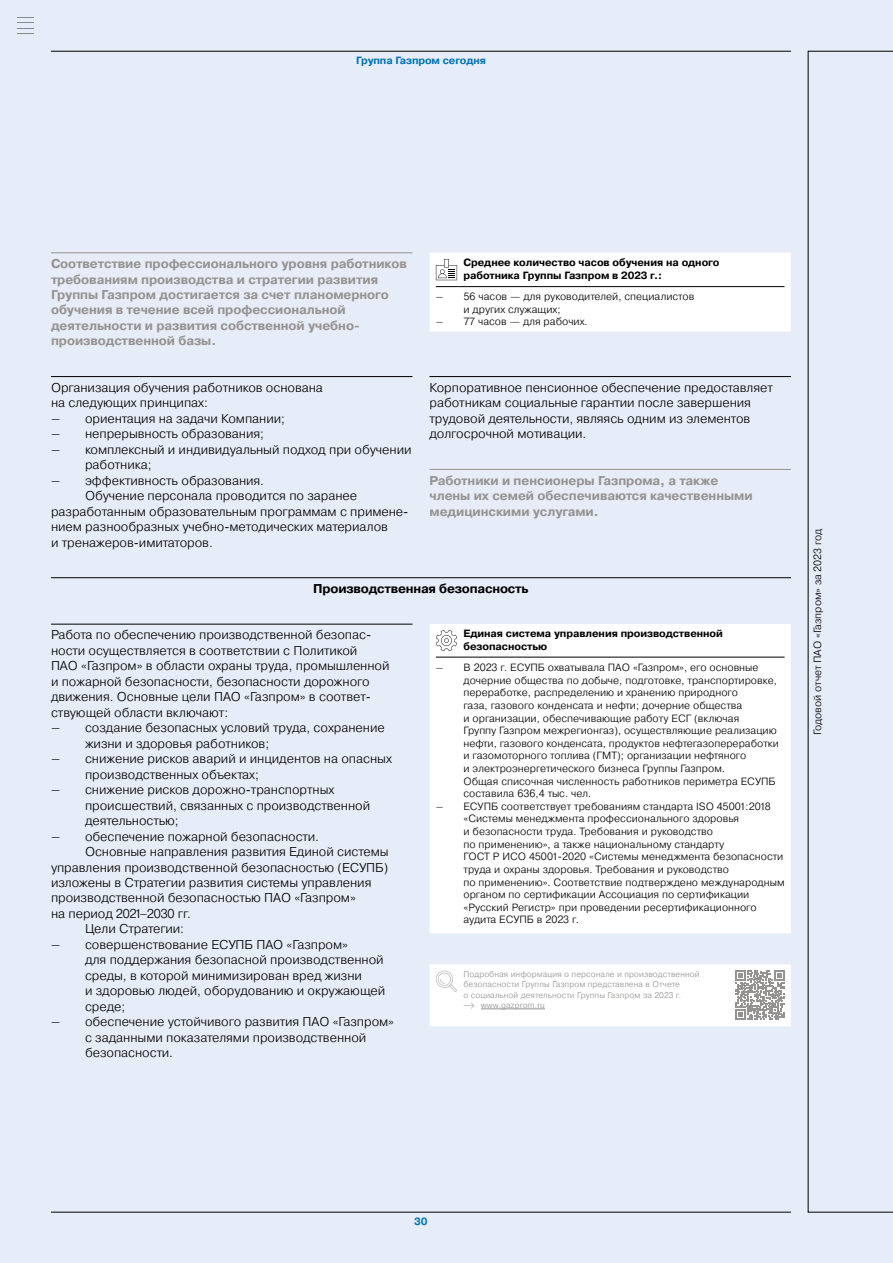
<style>
.page{position:relative;width:893px;height:1263px;background:#e7edf8}
.page>*{position:absolute;margin:0;border:0;box-sizing:border-box;transform-origin:0 0}
.t1{font:300 12.75px/15.5px "Pragmatica";letter-spacing:-.005em;color:#000}
.t2{font:300 12.75px/15.5px "Pragmatica";letter-spacing:-.005em;color:#000;scale:1.2 1}
.t3{font:700 12.75px/15.5px "Pragmatica";letter-spacing:-.005em;color:#959391}
.t4{font:700 12.75px "Pragmatica";letter-spacing:-.015em;color:#000}
.t5{font:300 10.5px/12.6px "Pragmatica";color:#000;scale:1.2 1}
.t6{font:700 10.5px/12.6px "Pragmatica";letter-spacing:-.005em;color:#000}
.t7{font:300 10.5px "Pragmatica";color:#000}
.t8{font:700 10.5px "Pragmatica";letter-spacing:-.01em;color:#0073b5}
.t9{font:300 8.25px "Pragmatica";letter-spacing:.01em;color:#959391}
</style>
<div class="page">
<hr style="left:51px;top:1212px;width:740px;height:1px;background:#000">
<hr style="left:51px;top:253px;width:361px;height:1px;background:#959391">
<hr style="left:51px;top:376px;width:361px;height:1px;background:#000">
<hr style="left:429px;top:376px;width:362px;height:1px;background:#000">
<hr style="left:429px;top:469px;width:362px;height:1px;background:#959391">
<div style="left:429px;top:253px;width:362px;height:78px;background:#fff"></div>
<hr style="left:51px;top:577px;width:740px;height:1px;background:#000">
<hr style="left:51px;top:624px;width:361px;height:1px;background:#000">
<div style="left:429px;top:624px;width:362px;height:309px;background:#fff"></div>
<svg style="left:436px;top:657px;width:21px;height:1px"></svg>
<hr style="left:457px;top:657px;width:327px;height:1px;background:#000">
<svg style="left:436px;top:630px;width:21px;height:21px"></svg>
<svg style="left:429px;top:964px;width:362px;height:62px;background:#f6f6f6"></svg>
<hr style="left:51px;top:51px;width:740px;height:1px;background:#000">
<svg style="left:17px;top:17px;width:17px;height:17px"></svg>
<p class="t8" style="left:356px;top:54px;width:131px">Группа Газпром сегодня</p>
<p class="t3" style="left:51px;top:256px;width:357px">Соответствие профессионального уровня работников требованиям производства и стратегии развития Группы Газпром достигается за счет планомерного обучения в течение всей профессиональной деятельности и развития собственной учебно&shy;производственной базы.</p>
<p class="t1" style="left:51px;top:379px;width:273px">Организация обучения работников основана на следующих принципах:</p>
<p class="t2" style="left:51px;top:410px;width:197px">– ориентация на задачи Компании;</p>
<p class="t2" style="left:51px;top:426px;width:179px">– непрерывность образования;</p>
<p class="t2" style="left:85px;top:441px;width:274px;text-indent:-34px">– комплексный и индивидуальный подход при обучении работника;</p>
<p class="t2" style="left:51px;top:472px;width:179px">– эффективность образования.</p>
<p class="t1" style="left:85px;top:488px;width:274px">Обучение персонала проводится по заранее</p>
<p class="t1" style="left:51px;top:503px;width:357px">разработанным образовательным программам с примене-</p>
<p class="t1" style="left:51px;top:519px;width:338px">нием разнообразных учебно-методических материалов</p>
<p class="t1" style="left:51px;top:534px;width:163px">и тренажеров-имитаторов.</p>
<p class="t6" style="left:463px;top:257px;width:257px">Среднее количество часов обучения на одного работника Группы Газпром в 2023 г.:</p>
<p class="t5" style="left:463px;top:290px;width:194px;text-indent:-28px">– 56 часов — для руководителей, специалистов и других служащих;</p>
<p class="t5" style="left:436px;top:315px;width:128px">– 77 часов — для рабочих.</p>
<p class="t1" style="left:429px;top:379px;width:345px">Корпоративное пенсионное обеспечение предоставляет работникам социальные гарантии после завершения трудовой деятельности, являясь одним из элементов долгосрочной мотивации.</p>
<p class="t3" style="left:429px;top:473px;width:325px">Работники и пенсионеры Газпрома, а также члены их семей обеспечиваются качественными медицинскими услугами.</p>
<p class="t4" style="left:313px;top:580px;width:217px">Производственная безопасность</p>
<p class="t1" style="left:51px;top:627px;width:340px">Работа по обеспечению производственной безопас&shy;ности осуществляется в соответствии с Политикой<br>ПАО «Газпром» в области охраны труда, промышленной и пожарной безопасности, безопасности дорожного движения. Основные цели ПАО «Газпром» в соответ&shy;ствующей области включают:</p>
<p class="t2" style="left:85px;top:720px;width:251px;text-indent:-34px">– создание безопасных условий труда, сохранение жизни и здоровья работников;</p>
<p class="t2" style="left:85px;top:751px;width:257px;text-indent:-34px">– снижение рисков аварий и инцидентов на опасных производственных объектах;</p>
<p class="t2" style="left:85px;top:782px;width:239px;text-indent:-34px">– снижение рисков дорожно-транспортных происшествий, связанных с производственной деятельностью;</p>
<p class="t2" style="left:51px;top:828px;width:225px">– обеспечение пожарной безопасности.</p>
<p class="t1" style="left:85px;top:844px;width:305px">Основные направления развития Единой системы</p>
<p class="t1" style="left:51px;top:859px;width:339px">управления производственной безопасностью (ЕСУПБ)</p>
<p class="t1" style="left:51px;top:874px;width:322px">изложены в Стратегии развития системы управления</p>
<p class="t1" style="left:51px;top:890px;width:306px">производственной безопасностью ПАО «Газпром»</p>
<p class="t1" style="left:51px;top:905px;width:142px">на период 2021–2030 гг.</p>
<p class="t1" style="left:85px;top:921px;width:101px">Цели Стратегии:</p>
<p class="t2" style="left:85px;top:936px;width:252px;text-indent:-34px">– совершенствование ЕСУПБ ПАО «Газпром»<br>для поддержания безопасной производственной среды, в которой минимизирован вред жизни<br>и здоровью людей, оборудованию и окружающей среде;</p>
<p class="t2" style="left:85px;top:1014px;width:259px;text-indent:-34px">– обеспечение устойчивого развития ПАО «Газпром» с заданными показателями производственной безопасности.</p>
<p class="t6" style="left:463px;top:627px;width:261px">Единая система управления производственной безопасностью</p>
<p class="t5" style="left:463px;top:661px;width:264px;text-indent:-28px">– В 2023 г. ЕСУПБ охватывала ПАО «Газпром», его основные дочерние общества по добыче, подготовке, транспортировке, переработке, распределению и хранению природного<br>газа, газового конденсата и нефти; дочерние общества<br>и организации, обеспечивающие работу ЕСГ (включая<br>Группу Газпром межрегионгаз), осуществляющие реализацию нефти, газового конденсата, продуктов нефтегазопереработки и газомоторного топлива (ГМТ); организации нефтяного<br>и электроэнергетического бизнеса Группы Газпром.<br>Общая списочная численность работников периметра ЕСУПБ составила 636,4 тыс. чел.</p>
<p class="t5" style="left:463px;top:800px;width:269px;text-indent:-28px">– ЕСУПБ соответствует требованиям стандарта ISO 45001:2018 «Системы менеджмента профессионального здоровья<br>и безопасности труда. Требования и руководство<br>по применению», а также национальному стандарту<br>ГОСТ Р ИСО 45001-2020 «Системы менеджмента безопасности труда и охраны здоровья. Требования и руководство<br>по применению». Соответствие подтверждено международным органом по сертификации Ассоциация по сертификации «Русский Регистр» при проведении ресертификационного аудита ЕСУПБ в 2023 г.</p>
<p class="t9" style="left:463px;top:968px;width:238px">Подробная информация о персонале и производственной</p>
<p class="t9" style="left:463px;top:979px;width:218px">безопасности Группы Газпром представлена в Отчете</p>
<p class="t9" style="left:463px;top:989px;width:219px">о социальной деятельности Группы Газпром за 2023 г.</p>
<p class="t9" style="left:481px;top:1000px;width:66px">www.gazprom.ru</p>
<p class="t7" style="left:811px;top:735px;width:208px;rotate:-90deg">Годовой отчет ПАО «Газпром» за 2023 год</p>
<p class="t8" style="left:414px;top:1214px;width:15px">30</p>
</div>
